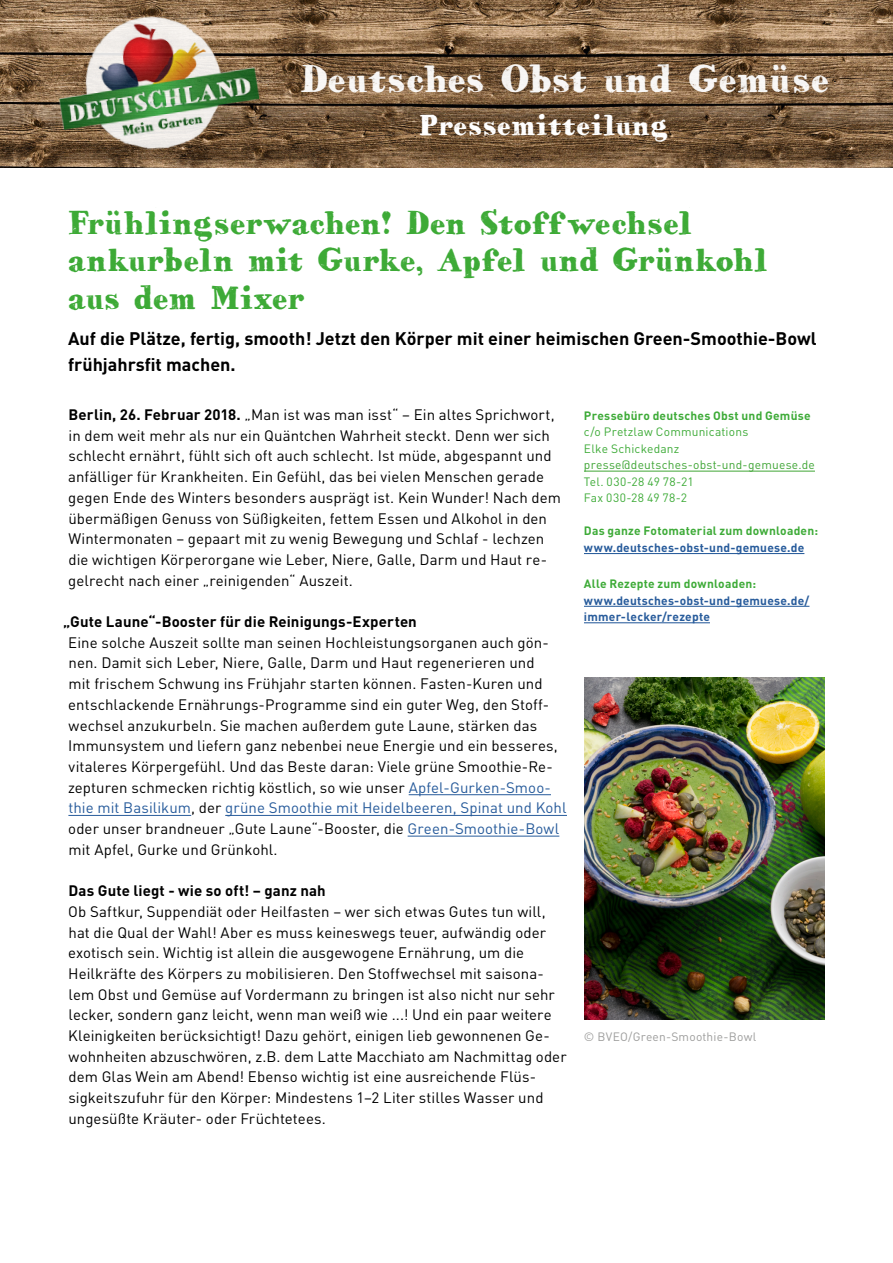
<style>
.page{position:relative;width:893px;height:1263px;background:#fff}
.page>*{position:absolute;margin:0;border:0;box-sizing:border-box;transform-origin:0 0}
.t1{font:500 31.5px "HVD Bodedo";color:#fff}
.t2{font:500 27px/37.5px "HVD Bodedo";letter-spacing:-.02em;color:#3daa36}
.t3{font:500 24px "HVD Bodedo";letter-spacing:-.005em;color:#fff}
.t4{font:700 18px/25.5px "DIN";color:#000}
.t5{font:15px/20.7px "DIN";letter-spacing:.005em;color:#000}
.t6{font:700 15px "DIN";letter-spacing:.01em;color:#000}
.t7{font:700 12px "DIN";letter-spacing:.02em;color:#3eab38}
.t8{font:700 12px/16.5px "DIN";letter-spacing:.02em;color:#275b9b}
.t9{font:12px/16.5px "DIN";letter-spacing:.015em;color:#3eab38}
.t10{font:12px "DIN";letter-spacing:.02em;color:#3fa535}
.t11{font:12px "DIN";letter-spacing:.02em;color:#9d9d9c}
.s1{font-weight:700}
.s2{color:#275b9b}
</style>
<div class="page">
<hr style="left:409px;top:794px;width:142px;height:1px;background:#275b9b">
<hr style="left:68px;top:815px;width:123px;height:1px;background:#275b9b">
<hr style="left:225px;top:815px;width:342px;height:1px;background:#275b9b">
<hr style="left:408px;top:836px;width:151px;height:1px;background:#275b9b">
<img style="left:1px;top:0;width:517px;height:167px">
<img style="left:518px;top:0;width:374px;height:167px">
<img style="left:47px;top:0;width:223px;height:168px">
<hr style="left:584px;top:471px;width:231px;height:1px;background:#3fa535">
<hr style="left:584px;top:553px;width:220px;height:1px;background:#275b9b">
<hr style="left:584px;top:606px;width:225px;height:1px;background:#275b9b">
<hr style="left:584px;top:622px;width:126px;height:1px;background:#275b9b">
<img style="left:584px;top:677px;width:240px;height:342px">
<h1 class="t1" style="left:299px;top:55px;width:532px">Deutsches Obst und Gemüse</h1>
<h3 class="t3" style="left:419px;top:107px;width:251px">Pressemitteilung</h3>
<h2 class="t2" style="left:68px;top:204px;width:702px">Frühlingserwachen! Den Stoffwechsel ankurbeln mit Gurke, Apfel und Grünkohl aus dem Mixer</h2>
<p class="t4" style="left:68px;top:325px;width:750px">Auf die Plätze, fertig, smooth! Jetzt den Körper mit einer heimischen Green-Smoothie-Bowl frühjahrsfit machen.</p>
<p class="t5" style="left:68px;top:404px;width:494px"><span class="s1">Berlin, 26. Februar 2018.</span> „Man ist was man isst“ – Ein altes Sprichwort, in dem weit mehr als nur ein Quäntchen Wahrheit steckt. Denn wer sich schlecht ernährt, fühlt sich oft auch schlecht. Ist müde, abgespannt und anfälliger für Krankheiten. Ein Gefühl, das bei vielen Menschen gerade gegen Ende des Winters besonders ausprägt ist. Kein Wunder! Nach dem übermäßigen Genuss von Süßigkeiten, fettem Essen und Alkohol in den Wintermonaten – gepaart mit zu wenig Bewegung und Schlaf - lechzen die wichtigen Körperorgane wie Leber, Niere, Galle, Darm und Haut re&shy;gelrecht nach einer „reinigenden“ Auszeit.</p>
<p class="t6" style="left:63px;top:612px;width:355px">„Gute Laune“-Booster für die Reinigungs-Experten</p>
<p class="t5" style="left:68px;top:632px;width:500px">Eine solche Auszeit sollte man seinen Hochleistungsorganen auch gön&shy;nen. Damit sich Leber, Niere, Galle, Darm und Haut regenerieren und<br>mit frischem Schwung ins Frühjahr starten können. Fasten-Kuren und entschlackende Ernährungs-Programme sind ein guter Weg, den Stoff&shy;wechsel anzukurbeln. Sie machen außerdem gute Laune, stärken das Immunsystem und liefern ganz nebenbei neue Energie und ein besseres, vitaleres Körpergefühl. Und das Beste daran: Viele grüne Smoothie-Re&shy;zepturen schmecken richtig köstlich, so wie unser <span class="s2">Apfel-Gurken-Smoo&shy;thie mit Basilikum</span>, der <span class="s2">grüne Smoothie mit Heidelbeeren, Spinat und Kohl </span>oder unser brandneuer „Gute Laune“-Booster, die <span class="s2">Green-Smoothie-Bowl </span>mit Apfel, Gurke und Grünkohl.</p>
<p class="t6" style="left:69px;top:881px;width:259px">Das Gute liegt - wie so oft! – ganz nah</p>
<p class="t5" style="left:68px;top:901px;width:500px">Ob Saftkur, Suppendiät oder Heilfasten – wer sich etwas Gutes tun will, hat die Qual der Wahl! Aber es muss keineswegs teuer, aufwändig oder exotisch sein. Wichtig ist allein die ausgewogene Ernährung, um die Heilkräfte des Körpers zu mobilisieren. Den Stoffwechsel mit saisona&shy;lem Obst und Gemüse auf Vordermann zu bringen ist also nicht nur sehr lecker, sondern ganz leicht, wenn man weiß wie ...! Und ein paar weitere Kleinigkeiten berücksichtigt! Dazu gehört, einigen lieb gewonnenen Ge&shy;wohnheiten abzuschwören, z.B. dem Latte Macchiato am Nachmittag oder dem Glas Wein am Abend! Ebenso wichtig ist eine ausreichende Flüs&shy;sigkeitszufuhr für den Körper: Mindestens 1–2 Liter stilles Wasser und ungesüßte Kräuter- oder Früchtetees.</p>
<p class="t7" style="left:584px;top:408px;width:228px">Pressebüro deutsches Obst und Gemüse</p>
<p class="t9" style="left:584px;top:424px;width:166px">c/o Pretzlaw Communications<br>Elke Schickedanz</p>
<p class="t10" style="left:584px;top:458px;width:232px">presse@deutsches-obst-und-gemuese.de</p>
<p class="t9" style="left:584px;top:473px;width:111px">Tel. 030-28 49 78-21<br>Fax 030-28 49 78-2</p>
<p class="t7" style="left:584px;top:523px;width:236px">Das ganze Fotomaterial zum downloaden:</p>
<p class="t8" style="left:584px;top:539px;width:222px">www.deutsches-obst-und-gemuese.de</p>
<p class="t7" style="left:584px;top:576px;width:174px">Alle Rezepte zum downloaden:</p>
<p class="t8" style="left:584px;top:591px;width:227px">www.deutsches-obst-und-gemuese.de/ immer-lecker/rezepte</p>
<p class="t11" style="left:584px;top:1029px;width:174px">© BVEO/Green-Smoothie-Bowl</p>
</div>
